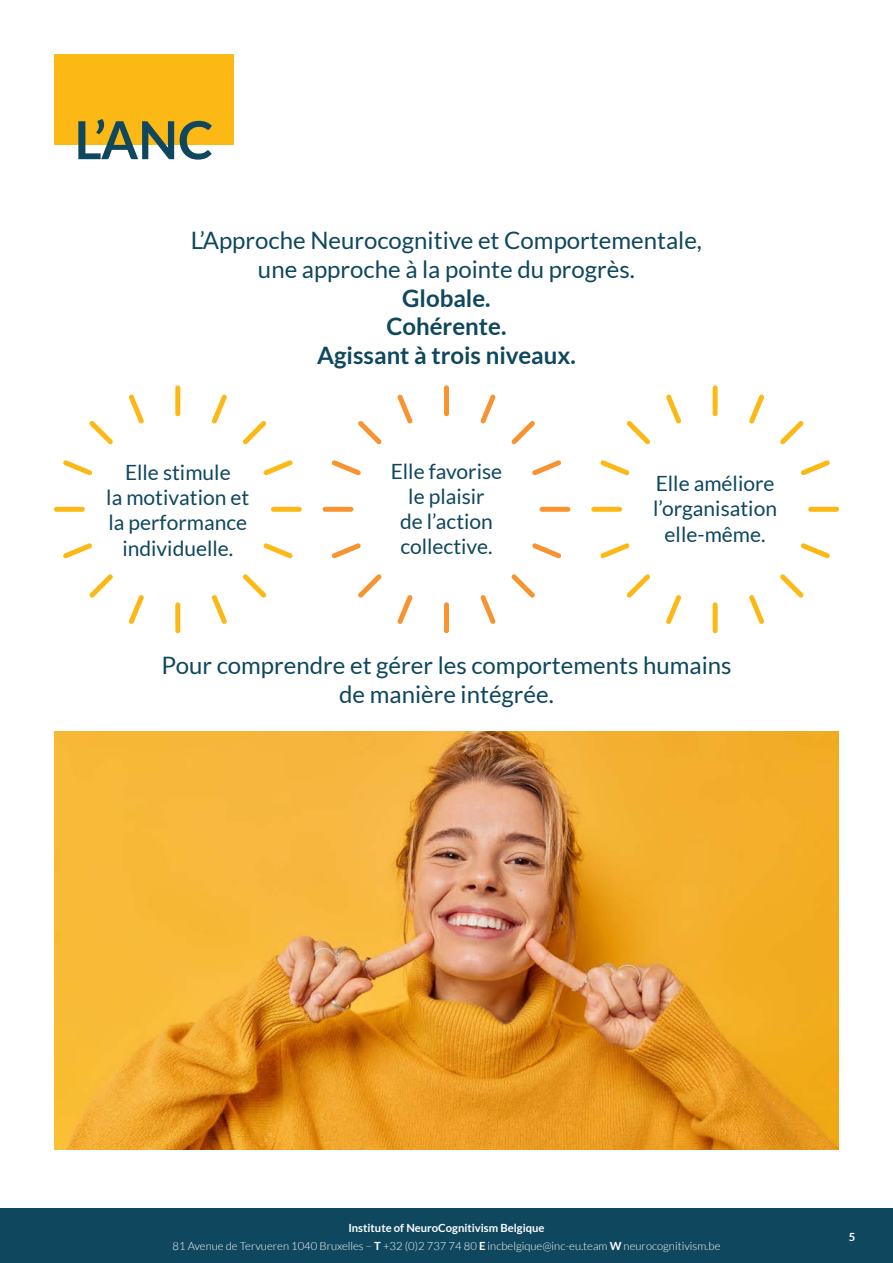
<style>
.page{position:relative;width:893px;height:1263px;background:#fff}
.page>*{position:absolute;margin:0;border:0;box-sizing:border-box;transform-origin:0 0}
.t1{font:700 52.5px "Lato";color:#0e475e}
.t2{font:24px "Lato";color:#0e475e}
.t3{font:700 24px "Lato";color:#0e475e}
.t4{font:21px/25.2px "Lato";color:#0e475e;text-align:center}
.t5{font:300 11.25px/18px "Lato";color:#fff;text-align:center}
.t6{font:700 11.25px "Lato";color:#fff}
.s1{font-weight:700}
</style>
<div class="page">
<div style="left:0;top:1209px;width:893px;height:54px;background:#0e475e"></div>
<div style="left:54px;top:54px;width:180px;height:91px;background:#fcb814"></div>
<div style="left:175px;top:385px;width:5px;height:31px;background:#fcb814;border-radius:2px"></div>
<svg style="left:129px;top:394px;width:15px;height:29px"></svg>
<svg style="left:89px;top:421px;width:24px;height:23px"></svg>
<svg style="left:63px;top:460px;width:29px;height:15px"></svg>
<div style="left:54px;top:507px;width:31px;height:5px;background:#fcb814;border-radius:2px"></div>
<svg style="left:63px;top:543px;width:29px;height:15px"></svg>
<svg style="left:89px;top:574px;width:24px;height:24px"></svg>
<svg style="left:129px;top:595px;width:15px;height:29px"></svg>
<div style="left:175px;top:602px;width:5px;height:31px;background:#fcb814;border-radius:2px"></div>
<svg style="left:212px;top:595px;width:15px;height:29px"></svg>
<svg style="left:243px;top:574px;width:23px;height:24px"></svg>
<svg style="left:263px;top:543px;width:30px;height:15px"></svg>
<div style="left:271px;top:507px;width:31px;height:5px;background:#fcb814;border-radius:2px"></div>
<svg style="left:263px;top:460px;width:30px;height:15px"></svg>
<svg style="left:243px;top:421px;width:23px;height:23px"></svg>
<svg style="left:212px;top:394px;width:15px;height:29px"></svg>
<div style="left:444px;top:385px;width:5px;height:31px;background:#f79330;border-radius:2px"></div>
<svg style="left:397px;top:394px;width:16px;height:29px"></svg>
<svg style="left:358px;top:421px;width:24px;height:23px"></svg>
<svg style="left:332px;top:460px;width:29px;height:15px"></svg>
<div style="left:323px;top:507px;width:30px;height:5px;background:#f79330;border-radius:2px"></div>
<svg style="left:332px;top:543px;width:29px;height:15px"></svg>
<svg style="left:358px;top:574px;width:24px;height:24px"></svg>
<svg style="left:397px;top:595px;width:16px;height:29px"></svg>
<div style="left:444px;top:602px;width:5px;height:31px;background:#f79330;border-radius:2px"></div>
<svg style="left:480px;top:595px;width:16px;height:29px"></svg>
<svg style="left:511px;top:574px;width:24px;height:24px"></svg>
<svg style="left:532px;top:543px;width:29px;height:15px"></svg>
<div style="left:540px;top:507px;width:30px;height:5px;background:#f79330;border-radius:2px"></div>
<svg style="left:532px;top:460px;width:29px;height:15px"></svg>
<svg style="left:511px;top:421px;width:24px;height:23px"></svg>
<svg style="left:480px;top:394px;width:16px;height:29px"></svg>
<div style="left:713px;top:385px;width:5px;height:31px;background:#fcb814;border-radius:2px"></div>
<svg style="left:666px;top:394px;width:15px;height:29px"></svg>
<svg style="left:627px;top:421px;width:23px;height:23px"></svg>
<svg style="left:600px;top:460px;width:30px;height:15px"></svg>
<div style="left:591px;top:507px;width:31px;height:5px;background:#fcb814;border-radius:2px"></div>
<svg style="left:600px;top:543px;width:30px;height:15px"></svg>
<svg style="left:627px;top:574px;width:23px;height:24px"></svg>
<svg style="left:666px;top:595px;width:15px;height:29px"></svg>
<div style="left:713px;top:602px;width:5px;height:31px;background:#fcb814;border-radius:2px"></div>
<svg style="left:749px;top:595px;width:15px;height:29px"></svg>
<svg style="left:780px;top:574px;width:24px;height:24px"></svg>
<svg style="left:801px;top:543px;width:29px;height:15px"></svg>
<div style="left:808px;top:507px;width:31px;height:5px;background:#fcb814;border-radius:2px"></div>
<svg style="left:801px;top:460px;width:29px;height:15px"></svg>
<svg style="left:780px;top:421px;width:24px;height:23px"></svg>
<svg style="left:749px;top:394px;width:15px;height:29px"></svg>
<img style="left:54px;top:731px;width:785px;height:419px">
<p class="t1" style="left:75px;top:110px;width:140px">L’ANC</p>
<p class="t2" style="left:191px;top:227px;width:513px">L’Approche Neurocognitive et Comportementale,</p>
<p class="t2" style="left:258px;top:256px;width:378px">une approche à la pointe du progrès.</p>
<p class="t3" style="left:402px;top:284px;width:90px">Globale.</p>
<p class="t3" style="left:386px;top:313px;width:121px">Cohérente.</p>
<p class="t3" style="left:317px;top:342px;width:260px">Agissant à trois niveaux.</p>
<p class="t4" style="left:125px;top:460px;width:107px">Elle stimule</p>
<p class="t4" style="left:106px;top:485px;width:145px">la motivation et</p>
<p class="t4" style="left:108px;top:510px;width:140px">la performance individuelle.</p>
<p class="t4" style="left:391px;top:458px;width:113px">Elle favorise</p>
<p class="t4" style="left:408px;top:483px;width:78px">le plaisir</p>
<p class="t4" style="left:400px;top:509px;width:94px">de l’action</p>
<p class="t4" style="left:400px;top:534px;width:94px">collective.</p>
<p class="t4" style="left:656px;top:471px;width:120px">Elle améliore</p>
<p class="t4" style="left:653px;top:496px;width:125px">l’organisation</p>
<p class="t4" style="left:665px;top:521px;width:102px">elle-même.</p>
<p class="t2" style="left:161px;top:652px;width:572px">Pour comprendre et gérer les comportements humains</p>
<p class="t2" style="left:339px;top:680px;width:216px">de manière intégrée.</p>
<p class="t5" style="left:173px;top:1218px;width:549px"><span class="s1">Institute of NeuroCognitivism Belgique<br></span>81 Avenue de Tervueren 1040 Bruxelles – <span class="s1">T</span> +32 (0)2 737 74 80 <span class="s1">E</span> incbelgique@inc-eu.team <span class="s1">W</span> neurocognitivism.be</p>
<p class="t6" style="left:849px;top:1230px;width:8px">5</p>
</div>
